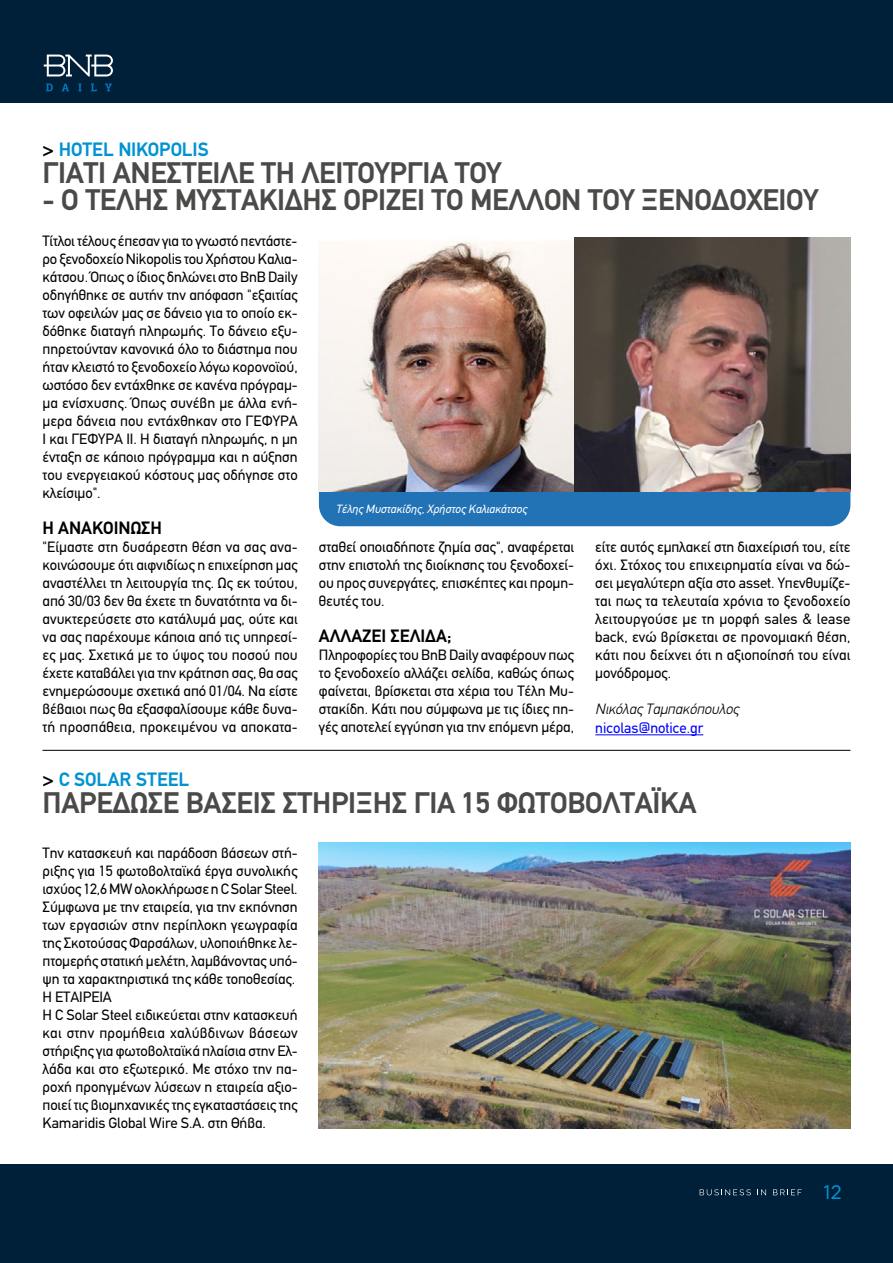
<style>
.page{position:relative;width:893px;height:1263px;background:#fff}
.page>*{position:absolute;margin:0;border:0;box-sizing:border-box;transform-origin:0 0}
.t1{font:700 30px "PF Din Text";letter-spacing:-.01em;color:#4a4a49}
.t2{font:700 19.5px "PF Din Text";color:#0093d1}
.t3{font:19.5px "CF Asty Std";color:#0093d1}
.t4{font:700 18px "PF Din Text";color:#000}
.t5{font:15px/18px "PF Din Text";letter-spacing:-.005em;color:#000;text-align:justify}
.t6{font:italic 300 15px "PF Din Text";letter-spacing:-.005em;color:#000}
.t7{font:15px "PF Din Text";color:#00f}
.t8{font:italic 12px "PF Din Text";color:#fff}
.s1{color:#000}
</style>
<div class="page">
<div style="left:0;top:0;width:893px;height:102px;background:#001f38"></div>
<svg style="left:46px;top:84px;width:7px;height:7px"></svg>
<svg style="left:62px;top:84px;width:7px;height:7px"></svg>
<svg style="left:78px;top:84px;width:4px;height:7px"></svg>
<svg style="left:91px;top:84px;width:6px;height:7px"></svg>
<svg style="left:105px;top:84px;width:7px;height:7px"></svg>
<svg style="left:44px;top:55px;width:69px;height:21px"></svg>
<div style="left:0;top:1164px;width:893px;height:99px;background:#001f38"></div>
<svg style="left:700px;top:1189px;width:51px;height:6px"></svg>
<svg style="left:757px;top:1189px;width:9px;height:6px"></svg>
<svg style="left:773px;top:1189px;width:28px;height:6px"></svg>
<hr style="left:595px;top:734px;width:108px;height:1px;background:#00f">
<div style="left:319px;top:336px;width:531px;height:190px;background:#2273b6;border-radius:21px"></div>
<img style="left:319px;top:241px;width:255px;height:250px">
<img style="left:574px;top:237px;width:276px;height:254px">
<hr style="left:43px;top:750px;width:807px;height:1px;background:#000">
<img style="left:319px;top:842px;width:531px;height:286px">
<h2 class="t2" style="left:43px;top:138px;width:168px"><span class="s1">&gt;</span> HOTEL NIKOPOLIS</h2>
<h1 class="t1" style="left:43px;top:155px;width:460px">ΓΙΑΤΊ ΑΝΈΣΤΕΙΛΕ ΤΗ ΛΕΙΤΟΥΡΓΊΑ ΤΟΥ</h1>
<h1 class="t1" style="left:43px;top:182px;width:777px">- Ο ΤΈΛΗΣ ΜΥΣΤΑΚΊΔΗΣ ΟΡΊΖΕΙ ΤΟ ΜΕΛΛΟΝ ΤΟΥ ΞΕΝΟΔΟΧΕΊΟΥ</h1>
<p class="t5" style="left:43px;top:232px;width:257px">Τίτλοι τέλους έπεσαν για το γνωστό πεντάστε&shy;ρο ξενοδοχείο Nikopolis του Χρήστου Καλια&shy;κάτσου. Όπως ο ίδιος δηλώνει στο BnB Daily οδηγήθηκε σε αυτήν την απόφαση "εξαιτίας των οφειλών μας σε δάνειο για το οποίο εκ&shy;δόθηκε διαταγή πληρωμής. Το δάνειο εξυ&shy;πηρετούνταν κανονικά όλο το διάστημα που ήταν κλειστό το ξενοδοχείο λόγω κορονοϊού, ωστόσο δεν εντάχθηκε σε κανένα πρόγραμ&shy;μα ενίσχυσης. Όπως συνέβη με άλλα ενή&shy;μερα δάνεια που εντάχθηκαν στο ΓΕΦΥΡΑ Ι και ΓΕΦΥΡΑ ΙΙ. Η διαταγή πληρωμής, η μη ένταξη σε κάποιο πρόγραμμα και η αύξηση του ενεργειακού κόστους μας οδήγησε στο κλείσιμο".</p>
<p class="t4" style="left:43px;top:517px;width:121px">Η ΑΝΑΚΟΙΝΩΣΗ</p>
<p class="t5" style="left:43px;top:538px;width:257px">"Είμαστε στη δυσάρεστη θέση να σας ανα&shy;κοινώσουμε ότι αιφνιδίως η επιχείρηση μας αναστέλλει τη λειτουργία της. Ως εκ τούτου, από 30/03 δεν θα έχετε τη δυνατότητα να δι&shy;ανυκτερεύσετε στο κατάλυμά μας, ούτε και να σας παρέχουμε κάποια από τις υπηρεσί&shy;ες μας. Σχετικά με το ύψος του ποσού που έχετε καταβάλει για την κράτηση σας, θα σας ενημερώσουμε σχετικά από 01/04. Να είστε βέβαιοι πως θα εξασφαλίσουμε κάθε δυνα&shy;τή προσπάθεια, προκειμένου να αποκατα-</p>
<p class="t5" style="left:319px;top:538px;width:257px">σταθεί οποιαδήποτε ζημία σας", αναφέρεται στην επιστολή της διοίκησης του ξενοδοχεί&shy;ου προς συνεργάτες, επισκέπτες και προμη&shy;θευτές του.</p>
<p class="t8" style="left:336px;top:502px;width:192px">Τέλης Μυστακίδης, Χρήστος Καλιακάτσος</p>
<p class="t5" style="left:595px;top:538px;width:257px">είτε αυτός εμπλακεί στη διαχείρισή του, είτε όχι. Στόχος του επιχειρηματία είναι να δώ&shy;σει μεγαλύτερη αξία στο asset. Υπενθυμίζε&shy;ται πως τα τελευταία χρόνια το ξενοδοχείο λειτουργούσε με τη μορφή sales &amp; lease back, ενώ βρίσκεται σε προνομιακή θέση, κάτι που δείχνει ότι η αξιοποίησή του είναι μονόδρομος.</p>
<p class="t6" style="left:595px;top:700px;width:145px">Νικόλας Ταμπακόπουλος</p>
<p class="t7" style="left:595px;top:719px;width:110px">nicolas@notice.gr</p>
<p class="t4" style="left:319px;top:625px;width:134px">ΑΛΛΑΖΕΙ ΣΕΛΙΔΑ;</p>
<p class="t5" style="left:319px;top:646px;width:257px">Πληροφορίες του BnB Daily αναφέρουν πως το ξενοδοχείο αλλάζει σελίδα, καθώς όπως φαίνεται, βρίσκεται στα χέρια του Τέλη Μυ&shy;στακίδη. Κάτι που σύμφωνα με τις ίδιες πη&shy;γές αποτελεί εγγύηση για την επόμενη μέρα,</p>
<h2 class="t2" style="left:43px;top:768px;width:148px"><span class="s1">&gt;</span> C SOLAR STEEL</h2>
<h1 class="t1" style="left:43px;top:785px;width:656px">ΠΑΡΈΔΩΣΕ ΒΆΣΕΙΣ ΣΤΉΡΙΞΗΣ ΓΙΑ 15 ΦΩΤΟΒΟΛΤΑΪΚΆ</h1>
<p class="t5" style="left:43px;top:844px;width:257px;text-align:left">Την κατασκευή και παράδοση βάσεων στή&shy;ριξης για 15 φωτοβολταϊκά έργα συνολικής ισχύος 12,6 MW ολοκλήρωσε η C Solar Steel.<br>Σύμφωνα με την εταιρεία, για την εκπόνηση των εργασιών στην περίπλοκη γεωγραφία της Σκοτούσας Φαρσάλων, υλοποιήθηκε λε&shy;πτομερής στατική μελέτη, λαμβάνοντας υπό&shy;ψη τα χαρακτηριστικά της κάθε τοποθεσίας.<br>Η ΕΤΑΙΡΕΙΑ<br>Η C Solar Steel ειδικεύεται στην κατασκευή και στην προμήθεια χαλύβδινων βάσεων στήριξης για φωτοβολταϊκά πλαίσια στην Ελ&shy;λάδα και στο εξωτερικό. Με στόχο την πα&shy;ροχή προηγμένων λύσεων η εταιρεία αξιο&shy;ποιεί τις βιομηχανικές της εγκαταστάσεις της Kamaridis Global Wire S.A. στη Θήβα.</p>
<h2 class="t3" style="left:823px;top:1181px;width:20px">12</h2>
</div>
